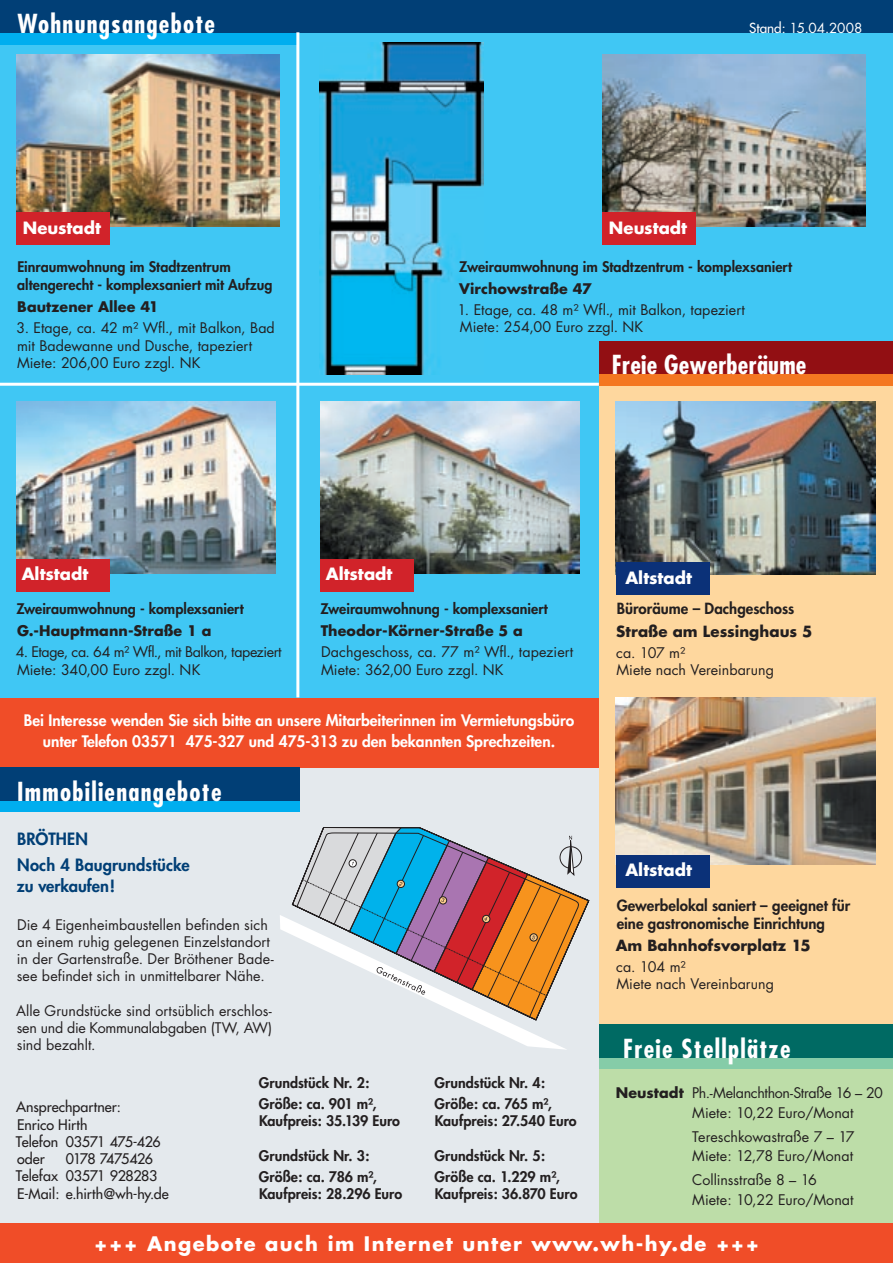
<style>
.page{position:relative;width:893px;height:1263px;background:#fff}
.page>*{position:absolute;margin:0;border:0;box-sizing:border-box;transform-origin:0 0}
.Themen{font:700 condensed 25.5px "Futura";letter-spacing:.05em;color:#fff}
.Themen-2{font:700 condensed 25.5px "Futura";letter-spacing:.01em;color:#fff}
.heavy{font:700 19.5px "Futura";letter-spacing:.075em;color:#fff}
.Mengentexte{font:700 16.5px "Futura";color:#fff}
.Mengentexte-2{font:800 16.5px "Futura";letter-spacing:.005em;color:#013f76}
.heavy-2{font:800 15.45px/21px "Futura";color:#fff;text-align:center}
.Mengentexte-3{font:800 15px/18px "Futura";color:#231f20}
.Mengentexte-4{font:700 15px "Futura";color:#231f20}
.Mengentexte-5{font:14.25px/17.2px "Futura";color:#231f20}
.Mengentexte-6{font:800 14.25px "Futura";color:#231f20}
.Mengentexte-7{font:14.25px "Futura";letter-spacing:-.01em;color:#231f20}
.Mengentexte-8{font:700 14.25px "Futura";letter-spacing:.005em;color:#231f20}
.Mengentexte-9{font:14.25px "Futura";letter-spacing:-.035em;color:#231f20}
.Mengentexte-10{font:14.25px "Futura";letter-spacing:-.02em;color:#231f20}
.Mengentexte-11{font:14.25px "Futura";letter-spacing:-.04em;color:#231f20}
.Bildunterschrift{font:13.5px "Futura";color:#fff}
.s1{font-style:inherit}
.s2{font-weight:700}
</style>
<div class="page">
<div style="left:0;top:738px;width:609px;height:509px;background:#e4e9ed"></div>
<svg style="left:280px;top:827px;width:310px;height:223px"></svg>
<div style="left:0;top:694px;width:629px;height:73px;background:#f04d28"></div>
<div style="left:0;top:19px;width:893px;height:678px;background:#40c7f4"></div>
<img style="left:320px;top:43px;width:163px;height:331px">
<div style="left:599px;top:1029px;width:294px;height:234px;background:#bddda8"></div>
<img style="left:16px;top:402px;width:260px;height:171px">
<div style="left:599px;top:361px;width:294px;height:668px;background:#fed79e"></div>
<div style="left:0;top:0;width:893px;height:33px;background:#013f76"></div>
<div style="left:16px;top:559px;width:94px;height:32px;background:#d1232a"></div>
<div style="left:0;top:1223px;width:893px;height:40px;background:#f04d28"></div>
<hr style="left:0;top:383px;width:599px;height:3px;background:#fff">
<div style="left:0;top:33px;width:297px;height:12px;background:#00aeef"></div>
<div style="left:599px;top:341px;width:294px;height:33px;background:#920f13"></div>
<div style="left:599px;top:374px;width:294px;height:12px;background:#f47721"></div>
<img style="left:616px;top:698px;width:260px;height:167px">
<div style="left:616px;top:855px;width:93px;height:32px;background:#0b3178"></div>
<img style="left:16px;top:55px;width:264px;height:171px">
<div style="left:16px;top:213px;width:94px;height:32px;background:#d1232a"></div>
<img style="left:616px;top:402px;width:260px;height:172px">
<div style="left:616px;top:562px;width:93px;height:33px;background:#0b3178"></div>
<img style="left:603px;top:55px;width:263px;height:171px">
<div style="left:603px;top:213px;width:93px;height:32px;background:#d1232a"></div>
<img style="left:320px;top:402px;width:260px;height:171px">
<div style="left:320px;top:559px;width:94px;height:32px;background:#d1232a"></div>
<hr style="left:296px;top:32px;width:3px;height:665px;background:#fff">
<div style="left:599px;top:1058px;width:294px;height:11px;background:#85cca8"></div>
<div style="left:599px;top:1025px;width:294px;height:33px;background:#006a63"></div>
<div style="left:0;top:801px;width:299px;height:11px;background:#00aeef"></div>
<div style="left:0;top:767px;width:299px;height:34px;background:#013f76"></div>
<p class="Themen" style="left:17px;top:8px;width:199px">Wohnungsangebote</p>
<p class="Bildunterschrift" style="left:749px;top:19px;width:115px"><span class="s1">Stand:</span> 15.04.2008</p>
<p class="Mengentexte" style="left:23px;top:217px;width:80px">Neustadt</p>
<p class="Mengentexte-6" style="left:17px;top:258px;width:215px">Einraumwohnung im Stadtzentrum</p>
<p class="Mengentexte-6" style="left:17px;top:276px;width:257px">altengerecht - komplexsaniert mit Aufzug</p>
<p class="Mengentexte-8" style="left:17px;top:298px;width:143px">Bautzener Allee 41</p>
<p class="Mengentexte-5" style="left:17px;top:320px;width:260px">3. Etage, ca. 42 m² Wfl., mit Balkon, Bad mit Badewanne und Dusche, tapeziert</p>
<p class="Mengentexte-5" style="left:17px;top:354px;width:185px">Miete: 206,00 Euro zzgl. NK</p>
<p class="Mengentexte" style="left:609px;top:217px;width:80px">Neustadt</p>
<p class="Mengentexte-6" style="left:459px;top:257px;width:334px">Zweiraumwohnung im Stadtzentrum - komplexsaniert</p>
<p class="Mengentexte-8" style="left:459px;top:279px;width:134px">Virchowstraße 47</p>
<p class="Mengentexte-5" style="left:457px;top:301px;width:289px">1. Etage, ca. 48 m² Wfl., mit Balkon, tapeziert</p>
<p class="Mengentexte-5" style="left:460px;top:319px;width:185px">Miete: 254,00 Euro zzgl. NK</p>
<p class="Themen-2" style="left:612px;top:349px;width:196px">Freie Gewerberäume</p>
<p class="Mengentexte" style="left:22px;top:563px;width:68px">Altstadt</p>
<p class="Mengentexte-6" style="left:16px;top:599px;width:229px">Zweiraumwohnung - komplexsaniert</p>
<p class="Mengentexte-8" style="left:17px;top:621px;width:196px">G.-Hauptmann-Straße 1 a</p>
<p class="Mengentexte-9" style="left:16px;top:643px;width:268px">4. Etage, ca. 64 m² Wfl., mit Balkon, tapeziert</p>
<p class="Mengentexte-5" style="left:17px;top:661px;width:185px">Miete: 340,00 Euro zzgl. NK</p>
<p class="Mengentexte" style="left:326px;top:563px;width:68px">Altstadt</p>
<p class="Mengentexte-6" style="left:320px;top:599px;width:229px">Zweiraumwohnung - komplexsaniert</p>
<p class="Mengentexte-8" style="left:321px;top:621px;width:204px">Theodor-Körner-Straße 5 a</p>
<p class="Mengentexte-5" style="left:321px;top:643px;width:254px">Dachgeschoss, ca. 77 m² Wfl., tapeziert</p>
<p class="Mengentexte-5" style="left:321px;top:661px;width:184px">Miete: 362,00 Euro zzgl. NK</p>
<p class="Mengentexte" style="left:625px;top:566px;width:68px">Altstadt</p>
<p class="Mengentexte-3" style="left:617px;top:600px;width:179px">Büroräume – Dachgeschoss</p>
<p class="Mengentexte-4" style="left:616px;top:621px;width:198px">Straße am Lessinghaus 5</p>
<p class="Mengentexte-5" style="left:616px;top:644px;width:71px">ca. 107 m²</p>
<p class="Mengentexte-5" style="left:616px;top:661px;width:159px">Miete nach Vereinbarung</p>
<p class="heavy-2" style="left:24px;top:710px;width:552px">Bei Interesse wenden Sie sich bitte an unsere Mitarbeiterinnen im Vermietungsbüro unter Telefon 03571 475-327 und 475-313 zu den bekannten Sprechzeiten.</p>
<p class="Themen" style="left:17px;top:776px;width:206px">Immobilienangebote</p>
<p class="Mengentexte-2" style="left:17px;top:829px;width:72px">BRÖTHEN</p>
<p class="Mengentexte-2" style="left:17px;top:854px;width:174px">Noch 4 Baugrundstücke</p>
<p class="Mengentexte-2" style="left:17px;top:875px;width:100px">zu verkaufen!</p>
<p class="Mengentexte-5" style="left:17px;top:916px;width:258px">Die 4 Eigenheimbaustellen befinden sich an einem ruhig gelegenen Einzelstandort in der Gartenstraße. Der Bröthener Bade&shy;see befindet sich in unmittelbarer Nähe.</p>
<p class="Mengentexte-5" style="left:16px;top:1002px;width:258px;text-align:justify">Alle Grundstücke sind ortsüblich erschlos&shy;sen und die Kommunalabgaben (TW, AW) sind bezahlt.</p>
<p class="Mengentexte-7" style="left:16px;top:1098px;width:106px">Ansprechpartner:</p>
<p class="Mengentexte-7" style="left:17px;top:1115px;width:72px">Enrico Hirth</p>
<p class="Mengentexte-7" style="left:16px;top:1132px;width:146px">Telefon 03571 475-426</p>
<p class="Mengentexte-7" style="left:17px;top:1150px;width:29px">oder</p>
<p class="Mengentexte-11" style="left:66px;top:1150px;width:89px">0178 7475426</p>
<p class="Mengentexte-7" style="left:16px;top:1167px;width:143px">Telefax 03571 928283</p>
<p class="Mengentexte-7" style="left:17px;top:1184px;width:153px">E-Mail: e.hirth@wh-hy.de</p>
<p class="Mengentexte-6" style="left:259px;top:1074px;width:112px">Grundstück Nr. 2:</p>
<p class="Mengentexte-6" style="left:259px;top:1095px;width:119px">Größe: ca. 901 m²,</p>
<p class="Mengentexte-6" style="left:259px;top:1112px;width:143px">Kaufpreis: 35.139 Euro</p>
<p class="Mengentexte-6" style="left:259px;top:1147px;width:112px">Grundstück Nr. 3:</p>
<p class="Mengentexte-6" style="left:259px;top:1168px;width:120px">Größe: ca. 786 m²,</p>
<p class="Mengentexte-6" style="left:259px;top:1185px;width:145px">Kaufpreis: 28.296 Euro</p>
<p class="Mengentexte-6" style="left:435px;top:1074px;width:112px">Grundstück Nr. 4:</p>
<p class="Mengentexte-6" style="left:435px;top:1095px;width:119px">Größe: ca. 765 m²,</p>
<p class="Mengentexte-6" style="left:435px;top:1112px;width:144px">Kaufpreis: 27.540 Euro</p>
<p class="Mengentexte-6" style="left:435px;top:1147px;width:112px">Grundstück Nr. 5:</p>
<p class="Mengentexte-6" style="left:435px;top:1168px;width:127px">Größe ca. 1.229 m²,</p>
<p class="Mengentexte-6" style="left:435px;top:1185px;width:144px">Kaufpreis: 36.870 Euro</p>
<p class="Mengentexte" style="left:625px;top:859px;width:68px">Altstadt</p>
<p class="Mengentexte-3" style="left:617px;top:896px;width:235px">Gewerbelokal saniert – geeignet für eine gastronomische Einrichtung</p>
<p class="Mengentexte-4" style="left:616px;top:935px;width:197px">Am Bahnhofsvorplatz 15</p>
<p class="Mengentexte-5" style="left:616px;top:958px;width:71px">ca. 104 m²</p>
<p class="Mengentexte-5" style="left:616px;top:975px;width:159px">Miete nach Vereinbarung</p>
<p class="Themen" style="left:623px;top:1033px;width:169px">Freie Stellplätze</p>
<p class="Mengentexte-10" style="left:616px;top:1084px;width:269px"><span class="s2">Neustadt</span> Ph.-Melanchthon-Straße 16 – 20</p>
<p class="Mengentexte-5" style="left:692px;top:1104px;width:163px">Miete: 10,22 Euro/Monat</p>
<p class="Mengentexte-5" style="left:692px;top:1128px;width:164px">Tereschkowastraße 7 – 17</p>
<p class="Mengentexte-5" style="left:692px;top:1147px;width:162px">Miete: 12,78 Euro/Monat</p>
<p class="Mengentexte-5" style="left:692px;top:1171px;width:126px">Collinsstraße 8 – 16</p>
<p class="Mengentexte-5" style="left:692px;top:1191px;width:163px">Miete: 10,22 Euro/Monat</p>
<p class="heavy" style="left:94px;top:1230px;width:666px">+++ Angebote auch im Internet unter www.wh-hy.de +++</p>
</div>
